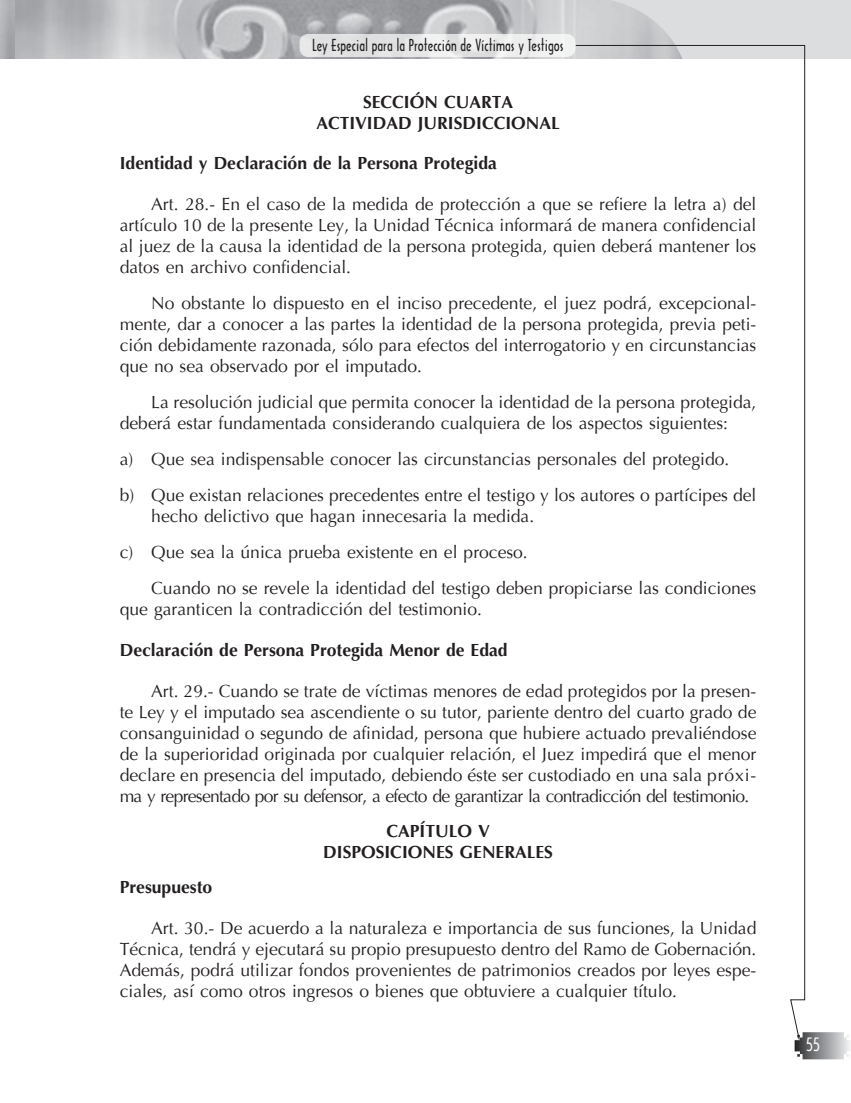
<style>
.page{position:relative;width:851px;height:1103px;background:#fff}
.page>*{position:absolute;margin:0;border:0;box-sizing:border-box;transform-origin:0 0}
.t1{font:17.5px/21px "Optima";color:#231f20;text-align:justify}
.t2{font:700 17.5px/21px "Optima";color:#231f20;text-align:center}
.t3{font:17.5px "Arquitectura";color:#fff}
.t4{font:15.75px "Arquitectura";color:#231f20}
</style>
<div class="page">
<img style="left:0;top:0;width:610px;height:58px">
<svg style="left:610px;top:0;width:240px;height:59px;background:#d8d9db"></svg>
<svg style="left:794px;top:1032px;width:56px;height:27px"></svg>
<svg style="left:574px;top:45px;width:231px;height:995px"></svg>
<div style="left:299px;top:34px;width:276px;height:23px;background:#e7e8e8;border-radius:9px"></div>
<p class="t4" style="left:312px;top:35px;width:253px">Ley Especial para la Protección de Víctimas y Testigos</p>
<p class="t2" style="left:316px;top:91px;width:245px">SECCIÓN CUARTA<br>ACTIVIDAD JURISDICCIONAL</p>
<p class="t2" style="left:120px;top:153px;width:378px">Identidad y Declaración de la Persona Protegida</p>
<p class="t1" style="left:120px;top:194px;width:638px;text-indent:32px">Art. 28.- En el caso de la medida de protección a que se refiere la letra a) del artículo 10 de la presente Ley, la Unidad Técnica informará de manera confidencial al juez de la causa la identidad de la persona protegida, quien deberá mantener los datos en archivo confidencial.</p>
<p class="t1" style="left:120px;top:293px;width:638px;text-indent:32px">No obstante lo dispuesto en el inciso precedente, el juez podrá, excepcional&shy;mente, dar a conocer a las partes la identidad de la persona protegida, previa peti&shy;ción debidamente razonada, sólo para efectos del interrogatorio y en circunstancias que no sea observado por el imputado.</p>
<p class="t1" style="left:120px;top:392px;width:638px;text-indent:32px">La resolución judicial que permita conocer la identidad de la persona protegida, deberá estar fundamentada considerando cualquiera de los aspectos siguientes:</p>
<p class="t1" style="left:120px;top:441px;width:638px;line-height:35.9px">a) Que sea indispensable conocer las circunstancias personales del protegido.<br>b) Que existan relaciones precedentes entre el testigo y los autores o partícipes del</p>
<p class="t1" style="left:151px;top:506px;width:384px">hecho delictivo que hagan innecesaria la medida.</p>
<p class="t1" style="left:120px;top:541px;width:409px">c) Que sea la única prueba existente en el proceso.</p>
<p class="t1" style="left:151px;top:577px;width:606px">Cuando no se revele la identidad del testigo deben propiciarse las condiciones</p>
<p class="t1" style="left:120px;top:598px;width:364px">que garanticen la contradicción del testimonio.</p>
<p class="t2" style="left:120px;top:639px;width:389px">Declaración de Persona Protegida Menor de Edad</p>
<p class="t1" style="left:120px;top:680px;width:638px;text-indent:32px">Art. 29.- Cuando se trate de víctimas menores de edad protegidos por la presen&shy;te Ley y el imputado sea ascendiente o su tutor, pariente dentro del cuarto grado de consanguinidad o segundo de afinidad, persona que hubiere actuado prevaliéndose de la superioridad originada por cualquier relación, el Juez impedirá que el menor declare en presencia del imputado, debiendo éste ser custodiado en una sala próxi&shy;ma y representado por su defensor, a efecto de garantizar la contradicción del testimonio.</p>
<p class="t2" style="left:323px;top:821px;width:231px">CAPÍTULO V<br>DISPOSICIONES GENERALES</p>
<p class="t2" style="left:120px;top:877px;width:94px">Presupuesto</p>
<p class="t1" style="left:120px;top:918px;width:638px;text-indent:32px">Art. 30.- De acuerdo a la naturaleza e importancia de sus funciones, la Unidad Técnica, tendrá y ejecutará su propio presupuesto dentro del Ramo de Gobernación.<br>Además, podrá utilizar fondos provenientes de patrimonios creados por leyes espe&shy;ciales, así como otros ingresos o bienes que obtuviere a cualquier título.</p>
<p class="t3" style="left:806px;top:1033px;width:15px">55</p>
</div>
